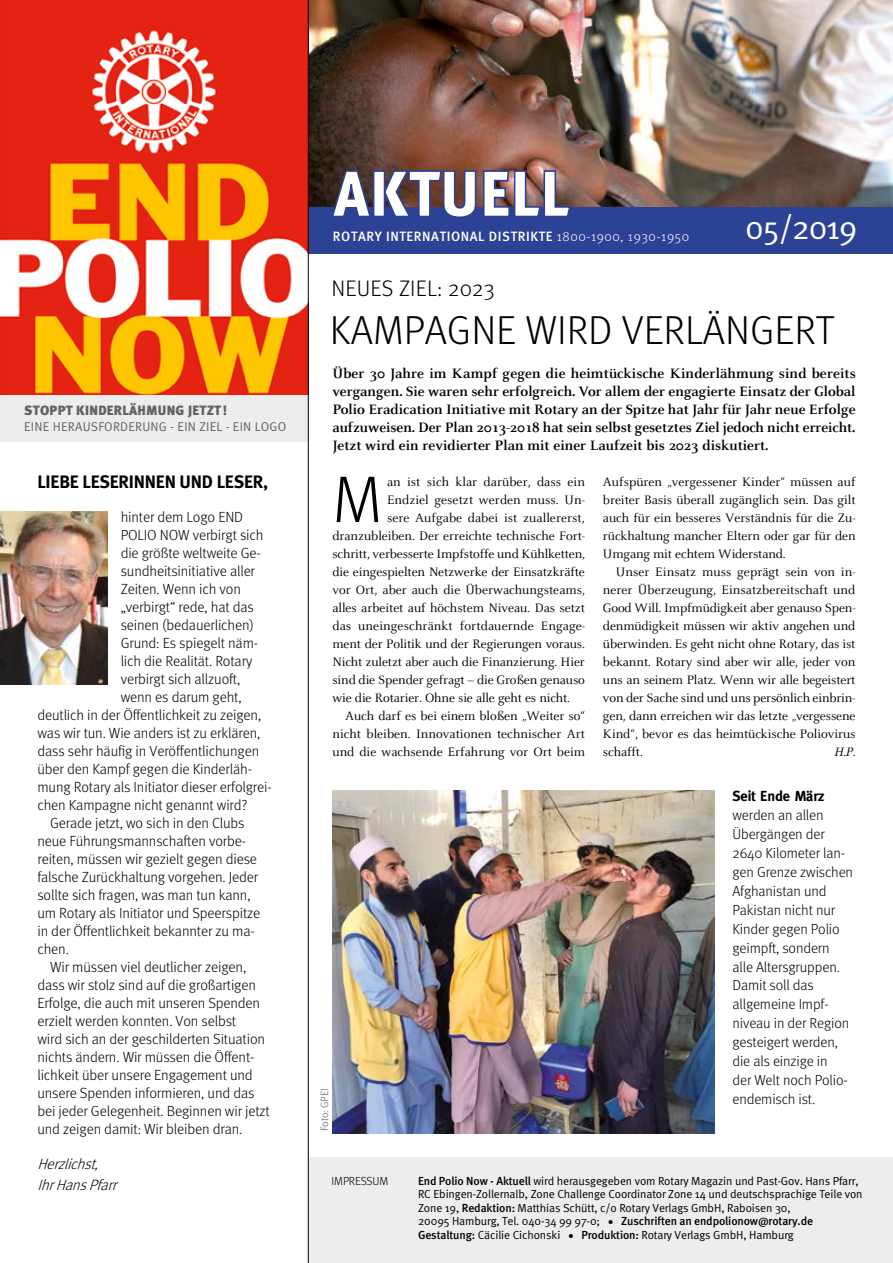
<style>
.page{position:relative;width:893px;height:1263px;background:#fff}
.page>*{position:absolute;margin:0;border:0;box-sizing:border-box;transform-origin:0 0}
.t1{font:300 66px "Meta";color:#000}
.t2{font:65.25px "Meta Black Caps";color:#fff;scale:.93 1}
.t3{font:300 40.5px "Meta";color:#000}
.t4{font:33px "Meta Normal";letter-spacing:-.04em;color:#fff}
.t5{font:300 22.5px "Meta";letter-spacing:.01em;color:#000}
.t6{font:700 18px "Meta";letter-spacing:-.01em;color:#000}
.t7{font:700 15px/18px "Celeste";color:#000;text-align:justify}
.t8{font:italic 300 15px/21px "Meta";color:#000}
.t9{font:300 14.7px "Meta";letter-spacing:-.01em;color:#000}
.t10{font:300 14.55px/18.9px "Meta";letter-spacing:-.01em;color:#000}
.t11{font:700 14.55px "Meta";letter-spacing:-.01em;color:#000}
.t12{font:13.5px/18px "Celeste";letter-spacing:-.005em;color:#000;text-align:justify}
.t13{font:500 13.5px "Meta";letter-spacing:.045em;color:#fff}
.t14{font:900 13.5px "Meta";letter-spacing:.02em;color:#646363}
.t15{font:italic 13.5px "Celeste";color:#000}
.t16{font:12.75px "Meta Normal";letter-spacing:.02em;color:#646363}
.t17{font:11.7px/13.5px "Meta Normal";letter-spacing:-.01em;color:#000}
.t18{font:500 11.7px "Meta";letter-spacing:-.01em;color:#000}
.t19{font:300 11.7px "Meta";letter-spacing:-.01em;color:#000}
.t20{font:300 10.5px "Meta";color:#575756}
.s1{font-weight:300}
.s2{font-family:"Meta";font-weight:500}
.s3{font-family:"Meta Normal";font-weight:400}
.s4{font-family:"Meta Normal";font-weight:400;font-size:11.25px}
.s5{font-size:11.25px}
</style>
<div class="page">
<div style="left:308px;top:1158px;width:585px;height:105px;background:#ededed"></div>
<div style="left:0;top:384px;width:308px;height:58px;background:#ededed"></div>
<div style="left:277px;top:187px;width:616px;height:66px;background:#2c4295"></div>
<img style="left:309px;top:0;width:584px;height:207px">
<img style="left:332px;top:164px;width:239px;height:43px">
<img style="left:0;top:512px;width:108px;height:173px">
<img style="left:0;top:0;width:308px;height:395px">
<img style="left:332px;top:790px;width:382px;height:343px">
<hr style="left:308px;top:0;width:1px;height:1263px;background:#000">
<p class="t14" style="left:24px;top:402px;width:204px">STOPPT KINDERLÄHMUNG JETZT!</p>
<p class="t16" style="left:24px;top:419px;width:264px">EINE HERAUSFORDERUNG - EIN ZIEL - EIN LOGO</p>
<h3 class="t6" style="left:37px;top:471px;width:232px">LIEBE LESERINNEN UND LESER,</h3>
<p class="t9" style="left:121px;top:509px;width:124px">hinter dem Logo END</p>
<p class="t9" style="left:121px;top:527px;width:144px">POLIO NOW verbirgt sich</p>
<p class="t9" style="left:121px;top:545px;width:142px">die größte weltweite Ge-</p>
<p class="t9" style="left:121px;top:563px;width:136px">sundheitsinitiative aller</p>
<p class="t9" style="left:121px;top:581px;width:122px">Zeiten. Wenn ich von</p>
<p class="t9" style="left:121px;top:599px;width:135px">„verbirgt“ rede, hat das</p>
<p class="t9" style="left:121px;top:617px;width:135px">seinen (bedauerlichen)</p>
<p class="t9" style="left:121px;top:635px;width:139px">Grund: Es spiegelt näm-</p>
<p class="t9" style="left:121px;top:653px;width:133px">lich die Realität. Rotary</p>
<p class="t9" style="left:121px;top:671px;width:121px">verbirgt sich allzuoft,</p>
<p class="t9" style="left:121px;top:689px;width:122px">wenn es darum geht,</p>
<p class="t9" style="left:37px;top:707px;width:225px">deutlich in der Öffentlichkeit zu zeigen,</p>
<p class="t9" style="left:37px;top:725px;width:225px">was wir tun. Wie anders ist zu erklären,</p>
<p class="t9" style="left:37px;top:743px;width:223px">dass sehr häufig in Veröffentlichungen</p>
<p class="t9" style="left:37px;top:761px;width:216px">über den Kampf gegen die Kinderläh-</p>
<p class="t9" style="left:37px;top:779px;width:236px">mung Rotary als Initiator dieser erfolgrei-</p>
<p class="t9" style="left:37px;top:797px;width:212px">chen Kampagne nicht genannt wird?</p>
<p class="t9" style="left:50px;top:815px;width:196px">Gerade jetzt, wo sich in den Clubs</p>
<p class="t9" style="left:37px;top:833px;width:210px">neue Führungsmannschaften vorbe-</p>
<p class="t9" style="left:37px;top:851px;width:221px">reiten, müssen wir gezielt gegen diese</p>
<p class="t9" style="left:37px;top:869px;width:222px">falsche Zurückhaltung vorgehen. Jeder</p>
<p class="t9" style="left:37px;top:887px;width:215px">sollte sich fragen, was man tun kann,</p>
<p class="t9" style="left:37px;top:905px;width:224px">um Rotary als Initiator und Speerspitze</p>
<p class="t9" style="left:37px;top:923px;width:219px">in der Öffentlichkeit bekannter zu ma-</p>
<p class="t9" style="left:37px;top:941px;width:33px">chen.</p>
<p class="t9" style="left:50px;top:959px;width:198px">Wir müssen viel deutlicher zeigen,</p>
<p class="t9" style="left:37px;top:977px;width:220px">dass wir stolz sind auf die großartigen</p>
<p class="t9" style="left:37px;top:995px;width:224px">Erfolge, die auch mit unseren Spenden</p>
<p class="t9" style="left:37px;top:1013px;width:200px">erzielt werden konnten. Von selbst</p>
<p class="t9" style="left:37px;top:1031px;width:229px">wird sich an der geschilderten Situation</p>
<p class="t9" style="left:37px;top:1049px;width:219px">nichts ändern. Wir müssen die Öffent-</p>
<p class="t9" style="left:37px;top:1067px;width:217px">lichkeit über unsere Engagement und</p>
<p class="t9" style="left:37px;top:1085px;width:219px">unsere Spenden informieren, und das</p>
<p class="t9" style="left:37px;top:1103px;width:234px">bei jeder Gelegenheit. Beginnen wir jetzt</p>
<p class="t9" style="left:37px;top:1121px;width:207px">und zeigen damit: Wir bleiben dran.</p>
<p class="t8" style="left:37px;top:1153px;width:85px">Herzlichst,<br>IhrHansPfarr</p>
<h2 class="t2" style="left:333px;top:154px;width:256px">AKTUELL</h2>
<h3 class="t4" style="left:745px;top:208px;width:114px">05/2019</h3>
<p class="t13" style="left:333px;top:229px;width:358px">ROTARY INTERNATIONAL DISTRIKTE <span class="s1">1800-1900, 1930-1950</span></p>
<h3 class="t5" style="left:331px;top:276px;width:165px">NEUES ZIEL: 2023</h3>
<h3 class="t3" style="left:330px;top:307px;width:506px">KAMPAGNE WIRD VERLÄNGERT</h3>
<p class="t7" style="left:332px;top:365px;width:525px">Über 30 Jahre im Kampf gegen die heimtückische Kinderlähmung sind bereits vergangen. Sie waren sehr erfolgreich. Vor allem der engagierte Einsatz der Global Polio Eradication Initiative mit Rotary an der Spitze hat Jahr für Jahr neue Erfolge aufzuweisen. Der Plan 2013-2018 hat sein selbst gesetztes Ziel jedoch nicht erreicht.<br>Jetzt wird ein revidierter Plan mit einer Laufzeit bis 2023 diskutiert.</p>
<h1 class="t1" style="left:332px;top:462px;width:51px">M</h1>
<p class="t12" style="left:387px;top:473px;width:199px">an ist sich klar darüber, dass ein</p>
<p class="t12" style="left:603px;top:473px;width:254px">Aufspüren „vergessener Kinder“ müssen auf breiter Basis überall zugänglich sein. Das gilt auch für ein besseres Verständnis für die Zu&shy;rückhaltung mancher Eltern oder gar für den Umgang mit echtem Widerstand.</p>
<p class="t12" style="left:603px;top:563px;width:254px;text-indent:13px">Unser Einsatz muss geprägt sein von in&shy;nerer Überzeugung, Einsatzbereitschaft und Good Will. Impfmüdigkeit aber genauso Spen&shy;denmüdigkeit müssen wir aktiv angehen und überwinden. Es geht nicht ohne Rotary, das ist bekannt. Rotary sind aber wir alle, jeder von uns an seinem Platz. Wenn wir alle begeistert von der Sache sind und uns persönlich einbrin&shy;gen, dann erreichen wir das letzte „vergessene Kind“, bevor es das heimtückische Poliovirus schafft.</p>
<p class="t12" style="left:387px;top:491px;width:199px">Endziel gesetzt werden muss. Un-</p>
<p class="t12" style="left:387px;top:509px;width:199px">sere Aufgabe dabei ist zuallererst,</p>
<p class="t12" style="left:332px;top:527px;width:254px">dranzubleiben. Der erreichte technische Fort-</p>
<p class="t12" style="left:332px;top:545px;width:254px">schritt, verbesserte Impfstoffe und Kühlketten,</p>
<p class="t12" style="left:332px;top:563px;width:254px">die eingespielten Netzwerke der Einsatzkräfte</p>
<p class="t12" style="left:332px;top:581px;width:254px">vor Ort, aber auch die Überwachungsteams,</p>
<p class="t12" style="left:332px;top:599px;width:254px">alles arbeitet auf höchstem Niveau. Das setzt</p>
<p class="t12" style="left:332px;top:617px;width:254px">das uneingeschränkt fortdauernde Engage-</p>
<p class="t12" style="left:332px;top:635px;width:254px">ment der Politik und der Regierungen voraus.</p>
<p class="t12" style="left:332px;top:653px;width:254px">Nicht zuletzt aber auch die Finanzierung. Hier</p>
<p class="t12" style="left:332px;top:671px;width:254px">sind die Spender gefragt – die Großen genauso</p>
<p class="t12" style="left:332px;top:689px;width:239px">wie die Rotarier. Ohne sie alle geht es nicht.</p>
<p class="t12" style="left:345px;top:707px;width:241px">Auch darf es bei einem bloßen „Weiter so“</p>
<p class="t12" style="left:332px;top:725px;width:254px">nicht bleiben. Innovationen technischer Art</p>
<p class="t12" style="left:332px;top:743px;width:254px">und die wachsende Erfahrung vor Ort beim</p>
<p class="t15" style="left:835px;top:745px;width:22px">H.P.</p>
<p class="t20" style="left:319px;top:1131px;width:44px;rotate:-90deg">Foto: GPEI</p>
<p class="t11" style="left:732px;top:788px;width:93px">Seit Ende März</p>
<p class="t10" style="left:732px;top:806px;width:122px">werden an allen<br>Übergängen der<br>2640 Kilometer lan&shy;gen Grenze zwischen<br>Afghanistan und<br>Pakistan nicht nur<br>Kinder gegen Polio geimpft, sondern alle Altersgruppen.<br>Damit soll das allgemeine Impf&shy;niveau in der Region gesteigert werden, die als einzige in<br>der Welt noch Polio&shy;endemisch ist.</p>
<p class="t19" style="left:332px;top:1174px;width:58px">IMPRESSUM</p>
<p class="t17" style="left:418px;top:1174px;width:446px"><span class="s2">End Polio Now - Aktuell</span> wird herausgegeben vom Rotary Magazin und Past-Gov. Hans Pfarr,<br>RC Ebingen-Zollernalb, Zone Challenge Coordinator Zone 14 und deutschsprachige Teile von<br>Zone 19, <span class="s2">Redaktion:</span> Matthias Schütt, c/o Rotary Verlags GmbH, Raboisen 30,</p>
<p class="t18" style="left:418px;top:1214px;width:397px"><span class="s3">20095 Hamburg, Tel. 040-34 99 97-0;</span> <span class="s4">•</span> Zuschriften an endpolionow@rotary.de</p>
<p class="t17" style="left:418px;top:1228px;width:377px"><span class="s2">Gestaltung:</span> Cäcilie Cichonski <span class="s5">•</span> <span class="s2">Produktion:</span> Rotary Verlags GmbH, Hamburg</p>
</div>
